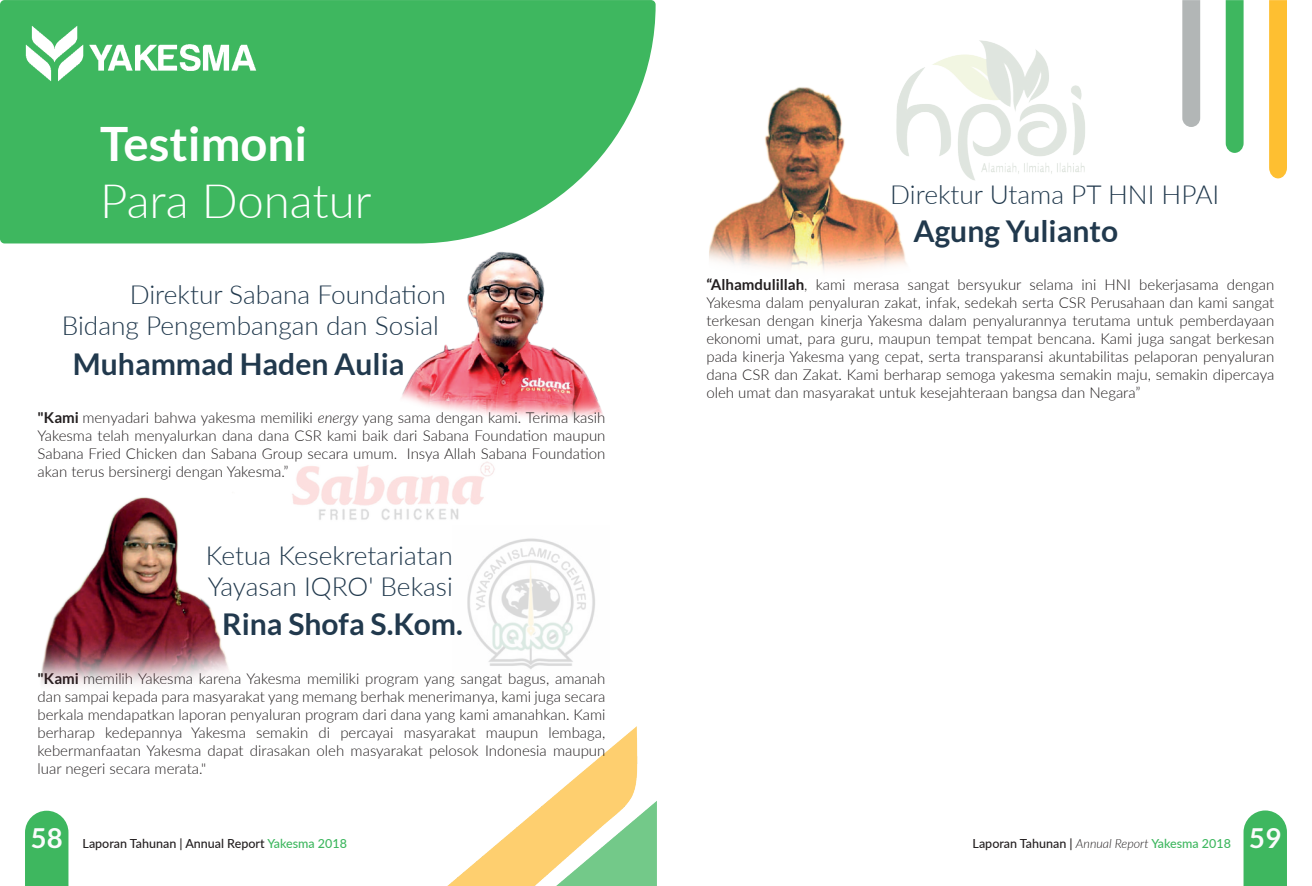
<style>
.page{position:relative;width:1312px;height:886px;background:#fff}
.page>*{position:absolute;margin:0;border:0;box-sizing:border-box;transform-origin:0 0}
.t1{font:300 47.38px "Lato";color:#fff}
.t2{font:700 47.38px "Lato";color:#fff}
.t3{font:700 30px "Lato";color:#21394d}
.t4{font:300 26.25px/31.5px "Lato";color:#21394d;text-align:right}
.t5{font:300 15px/18px "Lato";color:#231f20;text-align:justify}
.t6{font:500 12.5px "Lato";color:#231f20}
.s1{font-weight:700}
.s2{font-style:italic}
.s3{font-weight:700;font-size:27.5px;color:#fbfbfc}
.s4{color:#3eb75f}
.s5{font-weight:300;font-style:italic}
</style>
<div class="page">
<img style="left:467px;top:538px;width:128px;height:131px">
<img style="left:292px;top:461px;width:203px;height:59px">
<img style="left:402px;top:252px;width:201px;height:166px">
<svg style="left:0;top:0;width:655px;height:243px;background:#4fbd6d"></svg>
<img style="left:447px;top:727px;width:209px;height:159px">
<svg style="left:1182px;top:0;width:17px;height:127px;background:#b4b8b8"></svg>
<svg style="left:1225px;top:0;width:18px;height:153px;background:#48ba67"></svg>
<svg style="left:1269px;top:0;width:17px;height:178px;background:#fec034"></svg>
<div style="left:25px;top:811px;width:43px;height:75px;background:#3eb75f"></div>
<img style="left:0;top:0;width:281px;height:107px">
<svg style="left:1243px;top:810px;width:43px;height:76px;background:#4cbc6b"></svg>
<img style="left:709px;top:87px;width:198px;height:183px">
<img style="left:41px;top:497px;width:187px;height:188px">
<img style="left:881px;top:40px;width:204px;height:148px">
<h1 class="t2" style="left:100px;top:117px;width:209px">Testimoni</h1>
<h1 class="t1" style="left:100px;top:168px;width:273px">Para Donatur</h1>
<h3 class="t4" style="left:62px;top:277px;width:385px">Direktur Sabana Foundation<br>Bidang Pengembangan dan Sosial</h3>
<h2 class="t3" style="left:73px;top:346px;width:333px">Muhammad Haden Aulia</h2>
<p class="t5" style="left:38px;top:408px;width:569px"><span class="s1">"Kami</span> menyadari bahwa yakesma memiliki <span class="s2">energy</span> yang sama dengan kami. Terima kasih Yakesma telah menyalurkan dana dana CSR kami baik dari Sabana Foundation maupun Sabana Fried Chicken dan Sabana Group secara umum. Insya Allah Sabana Foundation akan terus bersinergi dengan Yakesma.”</p>
<h3 class="t4" style="left:206px;top:538px;width:248px;text-align:left">Ketua Kesekretariatan<br>Yayasan IQRO' Bekasi</h3>
<h2 class="t3" style="left:222px;top:607px;width:242px">Rina Shofa S.Kom.</h2>
<p class="t5" style="left:38px;top:669px;width:569px"><span class="s1">"Kami</span> memilih Yakesma karena Yakesma memiliki program yang sangat bagus, amanah dan sampai kepada para masyarakat yang memang berhak menerimanya, kami juga secara berkala mendapatkan laporan penyaluran program dari dana yang kami amanahkan. Kami berharap kedepannya Yakesma semakin di percayai masyarakat maupun lembaga, kebermanfaatan Yakesma dapat dirasakan oleh masyarakat pelosok Indonesia maupun luar negeri secara merata."</p>
<p class="t6" style="left:31px;top:835px;width:317px"><span class="s3">58</span> Laporan Tahunan | Annual Report <span class="s4">Yakesma 2018</span></p>
<h3 class="t4" style="left:890px;top:177px;width:330px">Direktur Utama PT HNI HPAI</h3>
<h2 class="t3" style="left:913px;top:213px;width:206px">Agung Yulianto</h2>
<p class="t5" style="left:706px;top:275px;width:569px"><span class="s1">“Alhamdulillah</span>, kami merasa sangat bersyukur selama ini HNI bekerjasama dengan Yakesma dalam penyaluran zakat, infak, sedekah serta CSR Perusahaan dan kami sangat terkesan dengan kinerja Yakesma dalam penyalurannya terutama untuk pemberdayaan ekonomi umat, para guru, maupun tempat tempat bencana. Kami juga sangat berkesan pada kinerja Yakesma yang cepat, serta transparansi akuntabilitas pelaporan penyaluran dana CSR dan Zakat. Kami berharap semoga yakesma semakin maju, semakin dipercaya oleh umat dan masyarakat untuk kesejahteraan bangsa dan Negara”</p>
<p class="t6" style="left:972px;top:834px;width:310px">Laporan Tahunan | <span class="s5">Annual Report</span> <span class="s4">Yakesma 2018</span> <span class="s3">59</span></p>
</div>
